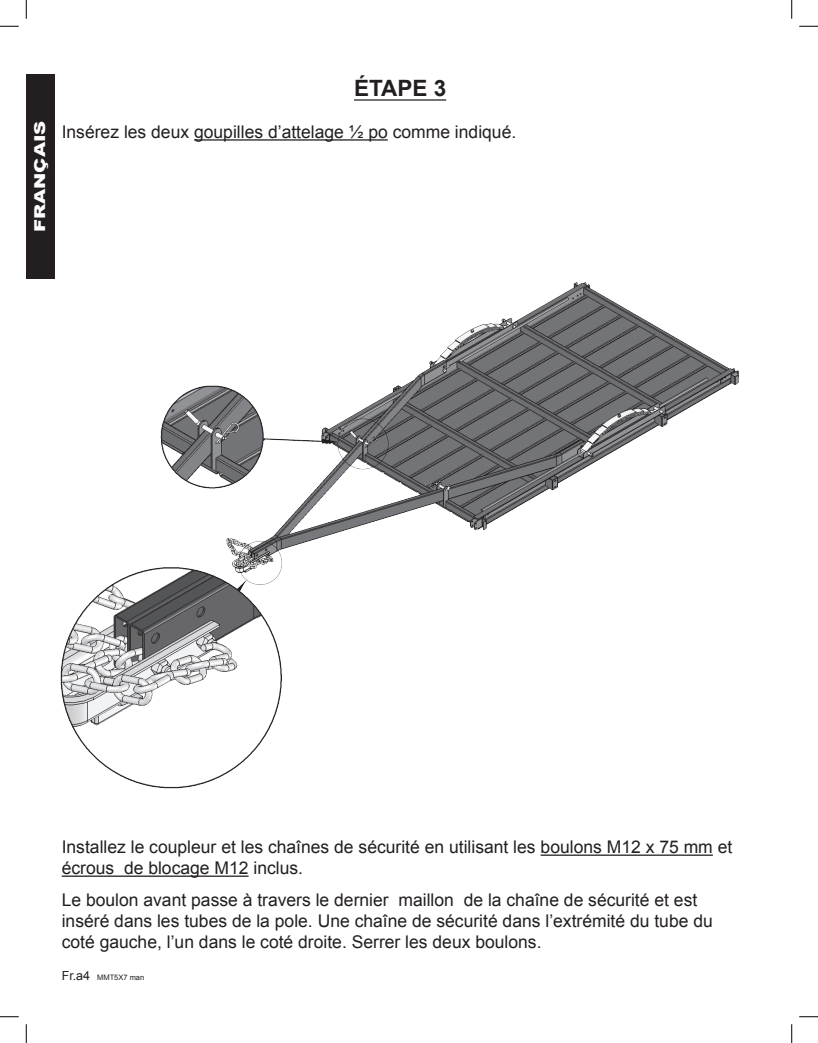
<style>
.page{position:relative;width:818px;height:1043px;background:#fff}
.page>*{position:absolute;margin:0;border:0;box-sizing:border-box;transform-origin:0 0}
.t1{font:700 22.5px "Arial";color:#231f20}
.t2{font:17.5px/21px "Arial";color:#231f20}
.t3{font:900 15px "Arial";color:#fff;scale:1.3 1}
.t4{font:7.5px "Arial";color:#231f20}
.s1{font-size:12.5px}
</style>
<div class="page">
<div style="left:26px;top:74px;width:28px;height:204px;background:#231f20"></div>
<hr style="left:354px;top:99px;width:92px;height:2px;background:#231f20">
<hr style="left:194px;top:139px;width:194px;height:2px;background:#231f20">
<img style="left:51px;top:254px;width:688px;height:535px">
<hr style="left:540px;top:854px;width:172px;height:1px;background:#231f20">
<hr style="left:62px;top:875px;width:186px;height:1px;background:#231f20">
<svg style="left:0;top:25px;width:19px;height:2px"></svg>
<svg style="left:799px;top:25px;width:19px;height:2px"></svg>
<svg style="left:0;top:1016px;width:19px;height:1px"></svg>
<svg style="left:799px;top:1016px;width:19px;height:1px"></svg>
<svg style="left:25px;top:0;width:2px;height:19px"></svg>
<svg style="left:25px;top:1024px;width:2px;height:18px"></svg>
<svg style="left:791px;top:0;width:1px;height:19px"></svg>
<svg style="left:791px;top:1024px;width:1px;height:18px"></svg>
<p class="t3" style="left:29px;top:232px;width:87px;rotate:-90deg">FRANÇAIS</p>
<p class="t1" style="left:354px;top:73px;width:94px">ÉTAPE 3</p>
<p class="t2" style="left:62px;top:122px;width:456px">Insérez les deux goupilles d’attelage ½ po comme indiqué.</p>
<p class="t2" style="left:62px;top:836px;width:672px">Installez le coupleur et les chaînes de sécurité en utilisant les boulons M12 x 75 mm et écrous de blocage M12 inclus.</p>
<p class="t2" style="left:62px;top:889px;width:652px">Le boulon avant passe à travers le dernier maillon de la chaîne de sécurité et est inséré dans les tubes de la pole. Une chaîne de sécurité dans l’extrémité du tube du coté gauche, l’un dans le coté droite. Serrer les deux boulons.</p>
<p class="t4" style="left:62px;top:972px;width:84px"><span class="s1">Fr.a4</span> MMT5X7 man</p>
</div>
